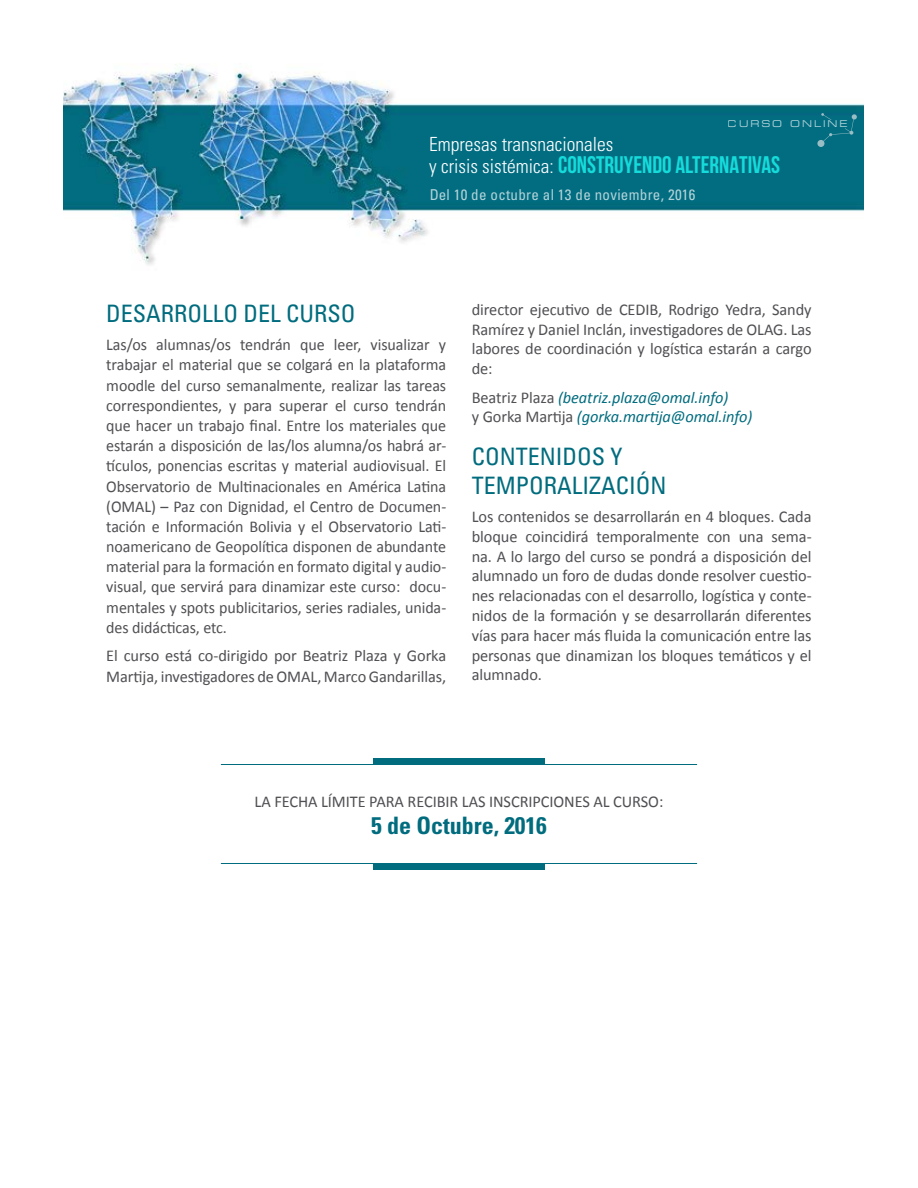
<style>
.page{position:relative;width:918px;height:1188px;background:#fff}
.page>*{position:absolute;margin:0;border:0;box-sizing:border-box;transform-origin:0 0}
.t1{font:condensed 24px/28.8px "Univers";color:#016c7e}
.t2{font:700 24px "Bebas Neue";color:#15dbdb}
.t3{font:700 condensed 24px "Univers";color:#016c7e}
.t4{font:300 condensed 19.5px "Univers";color:#fff}
.t5{font:16.5px/20.1px "Calibri";letter-spacing:-.005em;color:#504f53;text-align:justify}
.t6{font:italic 16.5px/19.8px "Calibri";letter-spacing:-.005em;color:#016c7e}
.t7{font:condensed 15px "Univers";letter-spacing:.02em;color:#fff}
.t8{font:expanded 9.3px "Square 721 BT";letter-spacing:.2em;color:#fff}
.s1{font-family:"Univers";font-weight:300;font-stretch:condensed;font-size:19.5px;color:#fff}
.s2{font-style:normal;color:#504f53}
</style>
<div class="page">
<img style="left:64px;top:64px;width:799px;height:201px">
<hr style="left:221px;top:764px;width:476px;height:1px;background:#016c7e">
<hr style="left:221px;top:863px;width:476px;height:1px;background:#016c7e">
<div style="left:373px;top:759px;width:172px;height:6px;background:#016c7e"></div>
<div style="left:373px;top:864px;width:172px;height:6px;background:#016c7e"></div>
<svg style="left:817px;top:113px;width:40px;height:34px"></svg>
<p class="t8" style="left:728px;top:119px;width:121px">CURSO ONLINE</p>
<p class="t4" style="left:429px;top:132px;width:186px">Empresas transnacionales</p>
<h1 class="t2" style="left:429px;top:152px;width:352px"><span class="s1">y crisis sistémica:</span> CONSTRUYENDO ALTERNATIVAS</h1>
<p class="t7" style="left:429px;top:185px;width:268px">Del 10 de octubre al 13 de noviembre, 2016</p>
<h1 class="t1" style="left:106px;top:298px;width:251px">DESARROLLO DEL CURSO</h1>
<p class="t5" style="left:106px;top:335px;width:341px">Las/os alumnas/os tendrán que leer, visualizar y trabajar el material que se colgará en la plataforma moodle del curso semanalmente, realizar las tareas correspondientes, y para superar el curso tendrán que hacer un trabajo final. Entre los materiales que estarán a disposición de las/los alumna/os habrá ar&shy;tículos, ponencias escritas y material audiovisual. El Observatorio de Multinacionales en América Latina (OMAL) – Paz con Dignidad, el Centro de Documen&shy;tación e Información Bolivia y el Observatorio Lati&shy;noamericano de Geopolítica disponen de abundante material para la formación en formato digital y audio&shy;visual, que servirá para dinamizar este curso: docu&shy;mentales y spots publicitarios, series radiales, unida&shy;des didácticas, etc.</p>
<p class="t5" style="left:106px;top:646px;width:341px">El curso está co-dirigido por Beatriz Plaza y Gorka<br>Martija, investigadores de OMAL, Marco Gandarillas,</p>
<p class="t5" style="left:472px;top:300px;width:341px">director ejecutivo de CEDIB, Rodrigo Yedra, Sandy Ramírez y Daniel Inclán, investigadores de OLAG. Las labores de coordinación y logística estarán a cargo de:</p>
<p class="t6" style="left:472px;top:387px;width:282px"><span class="s2">Beatriz Plaza</span> (beatriz.plaza@omal.info)<br><span class="s2">y Gorka Martija</span> (gorka.martija@omal.info)</p>
<h1 class="t1" style="left:472px;top:442px;width:196px">CONTENIDOS Y<br>TEMPORALIZACIÓN</h1>
<p class="t5" style="left:472px;top:507px;width:341px">Los contenidos se desarrollarán en 4 bloques. Cada bloque coincidirá temporalmente con una sema&shy;na. A lo largo del curso se pondrá a disposición del alumnado un foro de dudas donde resolver cuestio&shy;nes relacionadas con el desarrollo, logística y conte&shy;nidos de la formación y se desarrollarán diferentes vías para hacer más fluida la comunicación entre las personas que dinamizan los bloques temáticos y el alumnado.</p>
<p class="t5" style="left:255px;top:792px;width:410px">LA FECHA LÍMITE PARA RECIBIR LAS INSCRIPCIONES AL CURSO:</p>
<h1 class="t3" style="left:371px;top:811px;width:177px">5 de Octubre, 2016</h1>
</div>
